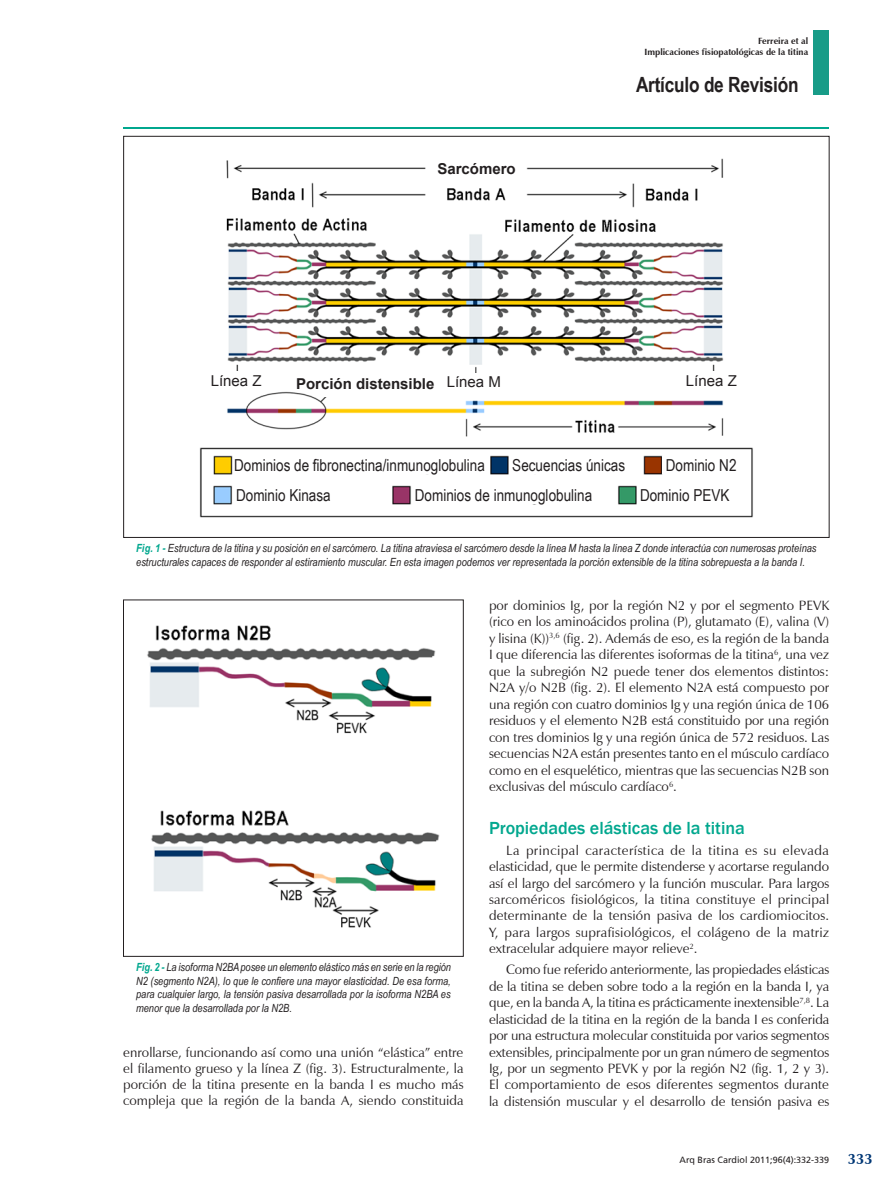
<style>
.page{position:relative;width:893px;height:1191px;background:#fff}
.page>*{position:absolute;margin:0;border:0;box-sizing:border-box;transform-origin:0 0}
.t1{font:700 21px "Arial Narrow";letter-spacing:-.01em;color:#231f20}
.Títulos__textos{font:500 18px "Franklin Gothic";color:#00a78e}
._04_FIGURA_ref{font:16.5px "Arial Narrow";color:#231f20}
._04_FIGURA_ref-2{font:700 15px "Arial";color:#231f20}
._04_FIGURA_ref-3{font:15px "Arial";color:#231f20}
.t2{font:700 15px "Zapf Humanist 601 BT";color:#013775}
.Texto{font:13.5px/16.5px "Zapf Humanist 601 BT";color:#231f20;text-align:justify}
._04_FIGURA_ref-4{font:italic 11.25px/13.5px "Arial Narrow";color:#231f20;text-align:justify}
.t3{font:700 9px "Zapf Humanist 601 BT";color:#231f20}
.t4{font:9px "Frutiger";color:#231f20}
.s1{font-weight:700;color:#00a78e}
</style>
<div class="page">
<div style="left:813px;top:30px;width:16px;height:64px;background:#189c88"></div>
<hr style="left:123px;top:127px;width:706px;height:1px;background:#00a78e">
<img style="left:147px;top:625px;width:293px;height:303px">
<img style="left:199px;top:158px;width:554px;height:360px">
<div style="left:429px;top:156px;width:94px;height:25px;background:#fff"></div>
<div style="left:203px;top:371px;width:66px;height:18px;background:#fff"></div>
<div style="left:679px;top:371px;width:65px;height:18px;background:#fff"></div>
<div style="left:441px;top:373px;width:66px;height:18px;background:#fff"></div>
<div style="left:317px;top:379px;width:29px;height:17px;background:#fff"></div>
<div style="left:291px;top:374px;width:149px;height:18px;background:#fff"></div>
<div style="left:234px;top:456px;width:251px;height:18px;background:#fff"></div>
<div style="left:235px;top:486px;width:97px;height:18px;background:#fff"></div>
<div style="left:413px;top:486px;width:181px;height:18px;background:#fff"></div>
<div style="left:510px;top:456px;width:118px;height:18px;background:#fff"></div>
<div style="left:638px;top:486px;width:94px;height:18px;background:#fff"></div>
<div style="left:662px;top:456px;width:78px;height:18px;background:#fff"></div>
<p class="_04_FIGURA_ref-2" style="left:437px;top:159px;width:80px">Sarcómero</p>
<p class="t3" style="left:758px;top:36px;width:52px">Ferreira et al</p>
<p class="t3" style="left:644px;top:47px;width:165px">Implicaciones fisiopatológicas de la titina</p>
<p class="t1" style="left:636px;top:69px;width:164px">Artículo de Revisión</p>
<p class="_04_FIGURA_ref-3" style="left:211px;top:371px;width:52px">Línea Z</p>
<p class="_04_FIGURA_ref-2" style="left:296px;top:374px;width:140px">Porción distensible</p>
<p class="_04_FIGURA_ref-3" style="left:447px;top:372px;width:56px">Línea M</p>
<p class="_04_FIGURA_ref-3" style="left:686px;top:371px;width:52px">Línea Z</p>
<p class="_04_FIGURA_ref" style="left:234px;top:453px;width:252px">Dominios de fibronectina/inmunoglobulina</p>
<p class="_04_FIGURA_ref" style="left:236px;top:483px;width:96px">Dominio Kinasa</p>
<p class="_04_FIGURA_ref" style="left:415px;top:483px;width:179px">Dominios de inmunoglobulina</p>
<p class="_04_FIGURA_ref" style="left:512px;top:453px;width:114px">Secuencias únicas</p>
<p class="_04_FIGURA_ref" style="left:666px;top:453px;width:72px">Dominio N2</p>
<p class="_04_FIGURA_ref" style="left:640px;top:483px;width:91px">Dominio PEVK</p>
<p class="_04_FIGURA_ref-4" style="left:136px;top:541px;width:682px"><span class="s1">Fig. 1 -</span> Estructura de la titina y su posición en el sarcómero. La titina atraviesa el sarcómero desde la línea M hasta la línea Z donde interactúa con numerosas proteínas estructurales capaces de responder al estiramiento muscular. En esta imagen podemos ver representada la porción extensible de la titina sobrepuesta a la banda I.</p>
<p class="_04_FIGURA_ref-4" style="left:136px;top:960px;width:316px"><span class="s1">Fig. 2 -</span> La isoforma N2BA posee un elemento elástico más en serie en la región N2 (segmento N2A), lo que le confiere una mayor elasticidad. De esa forma, para cualquier largo, la tensión pasiva desarrollada por la isoforma N2BA es menor que la desarrollada por la N2B.</p>
<p class="Texto" style="left:123px;top:1043px;width:342px">enrollarse, funcionando así como una unión “elástica” entre el filamento grueso y la línea Z (fig. 3). Estructuralmente, la porción de la titina presente en la banda I es mucho más compleja que la región de la banda A, siendo constituida</p>
<p class="Texto" style="left:489px;top:597px;width:342px">por dominios Ig, por la región N2 y por el segmento PEVK (rico en los aminoácidos prolina (P), glutamato (E), valina (V) y lisina (K))<sup>3,6</sup> (fig. 2). Además de eso, es la región de la banda I que diferencia las diferentes isoformas de la titina<sup>6</sup>, una vez que la subregión N2 puede tener dos elementos distintos:<br>N2A y/o N2B (fig. 2). El elemento N2A está compuesto por una región con cuatro dominios Ig y una región única de 106 residuos y el elemento N2B está constituido por una región con tres dominios Ig y una región única de 572 residuos. Las secuencias N2A están presentes tanto en el músculo cardíaco como en el esquelético, mientras que las secuencias N2B son exclusivas del músculo cardíaco<sup>6</sup>.</p>
<p class="Títulos__textos" style="left:489px;top:816px;width:257px">Propiedades elásticas de la titina</p>
<p class="Texto" style="left:489px;top:841px;width:342px;text-indent:17px">La principal característica de la titina es su elevada elasticidad, que le permite distenderse y acortarse regulando así el largo del sarcómero y la función muscular. Para largos sarcoméricos fisiológicos, la titina constituye el principal determinante de la tensión pasiva de los cardiomiocitos.<br>Y, para largos suprafisiológicos, el colágeno de la matriz extracelular adquiere mayor relieve<sup>2</sup>.</p>
<p class="Texto" style="left:489px;top:961px;width:342px;text-indent:17px">Como fue referido anteriormente, las propiedades elásticas de la titina se deben sobre todo a la región en la banda I, ya que, en la banda A, la titina es prácticamente inextensible<sup>7,8</sup>. La elasticidad de la titina en la región de la banda I es conferida por una estructura molecular constituida por varios segmentos extensibles, principalmente por un gran número de segmentos Ig, por un segmento PEVK y por la región N2 (fig. 1, 2 y 3).<br>El comportamiento de esos diferentes segmentos durante la distensión muscular y el desarrollo de tensión pasiva es</p>
<p class="t4" style="left:680px;top:1154px;width:151px">Arq Bras Cardiol 2011;96(4):332-339</p>
<p class="t2" style="left:848px;top:1149px;width:26px">333</p>
</div>
